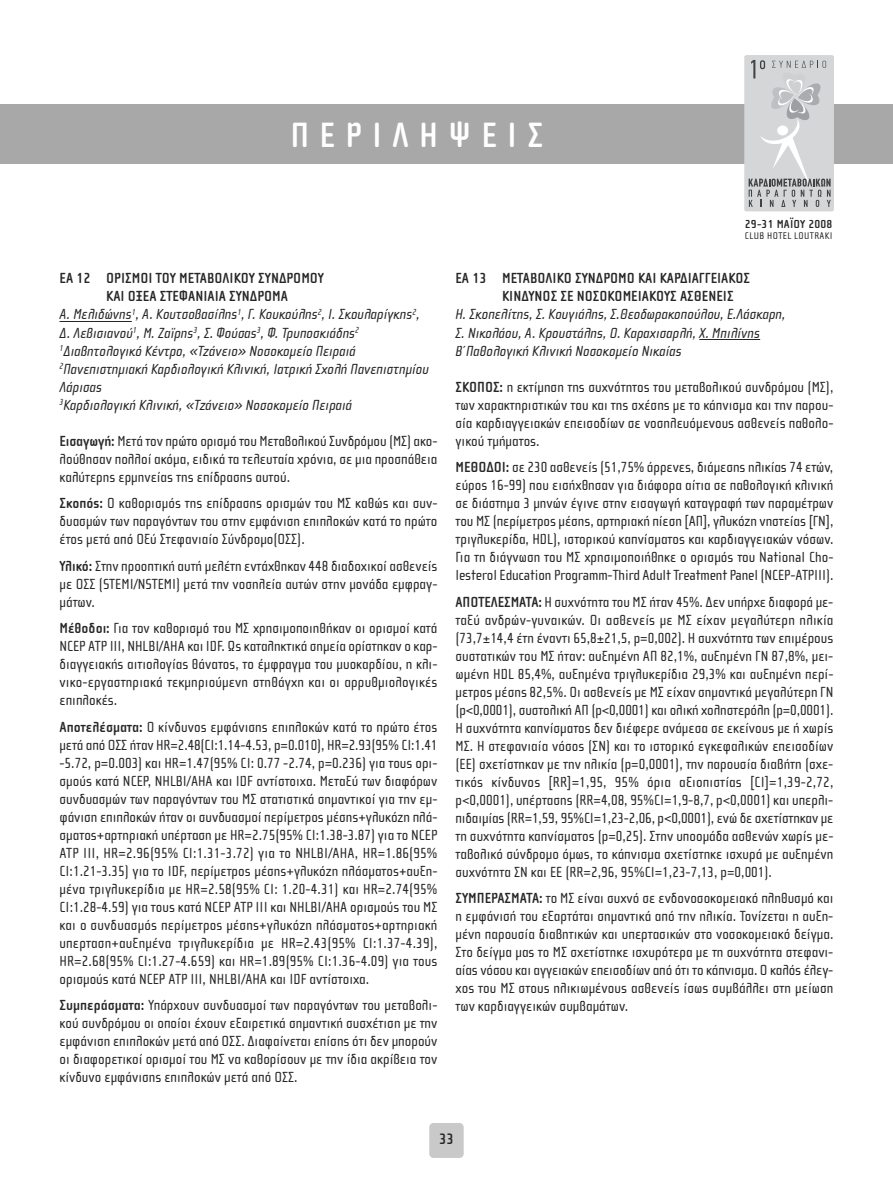
<style>
.page{position:relative;width:893px;height:1191px;background:#fff}
.page>*{position:absolute;margin:0;border:0;box-sizing:border-box;transform-origin:0 0}
.t1{font:700 36px "Cholla Sans Gr";letter-spacing:.285em;color:#fff}
.t2{font:700 15.6px "Cholla Sans Gr";color:#272627}
.t3{font:15px/18px "Cholla Sans Gr";color:#272627;text-align:justify}
.t4{font:italic 15px/18px "Cholla Sans Gr";color:#272627}
.t5{font:700 15px/18px "Cholla Sans Gr";color:#272627}
.t6{font:700 11.85px "Cholla Sans Gr";letter-spacing:.015em;color:#272627;scale:1.04 1}
.t7{font:9.9px "Cholla Sans Gr";letter-spacing:.035em;color:#272627;scale:1.04 1}
.s1{font-weight:700}
</style>
<div class="page">
<hr style="left:60px;top:321px;width:72px;height:1px;background:#272627">
<hr style="left:699px;top:339px;width:61px;height:1px;background:#272627">
<div style="left:429px;top:1123px;width:35px;height:35px;background:#c9c9c9;border-radius:4px"></div>
<div style="left:0;top:104px;width:893px;height:59px;background:#a9a8a9"></div>
<svg style="left:744px;top:55px;width:90px;height:156px;background:#cdced0"></svg>
<h1 class="t1" style="left:290px;top:115px;width:254px">ΠΕΡΙΛΗΨΕΙΣ</h1>
<p class="t6" style="left:745px;top:217px;width:86px">29-31 ΜΑΪΟΥ 2008</p>
<p class="t7" style="left:745px;top:231px;width:86px">CLUB HOTEL LOUTRAKI</p>
<p class="t5" style="left:60px;top:270px;width:266px">ΕΑ 12 ΟΡΙΣΜΟΙ ΤΟΥ ΜΕΤΑΒΟΛΙΚΟΥ ΣΥΝ∆ΡΟΜΟΥ</p>
<p class="t5" style="left:106px;top:288px;width:183px">ΚΑΙ ΟΞΕΑ ΣΤΕΦΑΝΙΑΙΑ ΣΥΝ∆ΡΟΜΑ</p>
<p class="t4" style="left:60px;top:306px;width:362px">Α. Μελιδώνης<sup>1</sup>, Α. Κουτσοβασίλης<sup>1</sup>, Γ. Κουκούλης<sup>2</sup>, Ι. Σκουλαρίγκης<sup>2</sup>,</p>
<p class="t4" style="left:60px;top:324px;width:301px">∆. Λεβισιανού<sup>1</sup>, Μ. Ζαϊρης<sup>3</sup>, Σ. Φούσας<sup>3</sup>, Φ. Τρυποσκιάδης<sup>2</sup></p>
<p class="t4" style="left:60px;top:342px;width:298px"><sup>1</sup>∆ιαβητολογικό Κέντρο, «Τζάνειο» Νοσοκοµείο Πειραιά</p>
<p class="t4" style="left:60px;top:360px;width:371px"><sup>2</sup>Πανεπιστηµιακή Καρδιολογική Κλινική, Ιατρική Σχολή Πανεπιστηµίου</p>
<p class="t4" style="left:60px;top:378px;width:44px">Λάρισας</p>
<p class="t4" style="left:60px;top:396px;width:294px"><sup>3</sup>Καρδιολογική Κλινική, «Τζάνειο» Νοσοκοµείο Πειραιά</p>
<p class="t3" style="left:60px;top:432px;width:379px"><span class="s1">Εισαγωγή:</span> Μετά τον πρώτο ορισµό του Μεταβολικού Συνδρόµου (ΜΣ) ακο&shy;λούθησαν πολλοί ακόµα, ειδικά τα τελευταία χρόνια, σε µια προσπάθεια καλύτερης ερµηνείας της επίδρασης αυτού.</p>
<p class="t3" style="left:60px;top:494px;width:379px"><span class="s1">Σκοπός:</span> Ο καθορισµός της επίδρασης ορισµών του ΜΣ καθώς και συν&shy;δυασµών των παραγόντων του στην εµφάνιση επιπλοκών κατά το πρώτο έτος µετά από Οξύ Στεφανιαίο Σύνδροµο(ΟΣΣ).</p>
<p class="t3" style="left:60px;top:557px;width:379px"><span class="s1">Υλικό:</span> Στην προοπτική αυτή µελέτη εντάχθηκαν 448 διαδοχικοί ασθενείς µε ΟΣΣ (STEMI/NSTEMI) µετά την νοσηλεία αυτών στην µονάδα εµφραγ&shy;µάτων.</p>
<p class="t3" style="left:60px;top:619px;width:379px"><span class="s1">Μέθοδοι:</span> Για τον καθορισµό του ΜΣ χρησιµοποιηθήκαν οι ορισµοί κατά NCEP ATP III, NHLBI/AHA και IDF. Ως καταληκτικά σηµεία ορίστηκαν ο καρ&shy;διαγγειακής αιτιολογίας θάνατος, το έµφραγµα του µυοκαρδίου, η κλι&shy;νικο-εργαστηριακά τεκµηριούµενη στηθάγχη και οι αρρυθµιολογικές επιπλοκές.</p>
<p class="t3" style="left:60px;top:718px;width:379px"><span class="s1">Αποτελέσµατα:</span> Ο κίνδυνος εµφάνισης επιπλοκών κατά το πρώτο έτος µετά από ΟΣΣ ήταν HR=2.48(CI:1.14-4.53, p=0.010), HR=2.93(95% CI:1.41 -5.72, p=0.003) και HR=1.47(95% CI: 0.77 -2.74, p=0.236) για τους ορι&shy;σµούς κατά NCEP, NHLBI/AHA και IDF αντίστοιχα. Μεταξύ των διαφόρων συνδυασµών των παραγόντων του ΜΣ στατιστικά σηµαντικοί για την εµ&shy;φάνιση επιπλοκών ήταν οι συνδυασµοί περίµετρος µέσης+γλυκόζη πλά&shy;σµατος+αρτηριακή υπέρταση µε HR=2.75(95% CI:1.38-3.87) για το NCEP ATP III, HR=2.96(95% CI:1.31-3.72) για το NHLBI/AHA, HR=1.86(95% CI:1.21-3.35) για το IDF, περίµετρος µέσης+γλυκόζη πλάσµατος+αυξη&shy;µένα τριγλυκερίδια µε HR=2.58(95% CI: 1.20-4.31) και HR=2.74(95% CI:1.28-4.59) για τους κατά NCEP ATP III και NHLBI/AHA ορισµούς του ΜΣ και ο συνδυασµός περίµετρος µέσης+γλυκόζη πλάσµατος+αρτηριακή υπερταση+αυξηµένα τριγλυκερίδια µε HR=2.43(95% CI:1.37-4.39), HR=2.68(95% CI:1.27-4.659) και HR=1.89(95% CI:1.36-4.09) για τους ορισµούς κατά NCEP ATP III, NHLBI/AHA και IDF αντίστοιχα.</p>
<p class="t3" style="left:60px;top:996px;width:379px"><span class="s1">Συµπεράσµατα:</span> Υπάρχουν συνδυασµοί των παραγόντων του µεταβολι&shy;κού συνδρόµου οι οποίοι έχουν εξαιρετικά σηµαντική συσχέτιση µε την εµφάνιση επιπλοκών µετά από ΟΣΣ. ∆ιαφαίνεται επίσης ότι δεν µπορούν οι διαφορετικοί ορισµοί του ΜΣ να καθορίσουν µε την ίδια ακρίβεια τον κίνδυνο εµφάνισης επιπλοκών µετά από ΟΣΣ.</p>
<p class="t5" style="left:502px;top:270px;width:249px;text-indent:-47px">ΕΑ 13 ΜΕΤΑΒΟΛΙΚΟ ΣΥΝ∆ΡΟΜΟ ΚΑΙ ΚΑΡ∆ΙΑΓΓΕΙΑΚΟΣ<br>ΚΙΝ∆ΥΝΟΣ ΣΕ ΝΟΣΟΚΟΜΕΙΑΚΟΥΣ ΑΣΘΕΝΕΙΣ</p>
<p class="t4" style="left:455px;top:306px;width:332px">Η. Σκοπελίτης, Σ. Κουγιάλης, Σ.Θεοδωρακοπούλου, Ε.Λάσκαρη,<br>Σ. Νικολάου, Α. Κρουστάλης, Ο. Καραχισαρλή, Χ. Μπιλίνης<br>Β΄Παθολογική Κλινική Νοσοκοµείο Νικαίας</p>
<p class="t3" style="left:455px;top:378px;width:379px"><span class="s1">ΣΚΟΠΟΣ:</span> η εκτίµηση της συχνότητος του µεταβολικού συνδρόµου (ΜΣ), των χαρακτηριστικών του και της σχέσης µε το κάπνισµα και την παρου&shy;σία καρδιαγγειακών επεισοδίων σε νοσηλευόµενους ασθενείς παθολο&shy;γικού τµήµατος.</p>
<p class="t3" style="left:455px;top:458px;width:379px"><span class="s1">ΜΕΘΟ∆ΟΙ:</span> σε 230 ασθενείς (51,75% άρρενες, διάµεσης ηλικίας 74 ετών, εύρος 16-99) που εισήχθησαν για διάφορα αίτια σε παθολογική κλινική σε διάστηµα 3 µηνών έγινε στην εισαγωγή καταγραφή των παραµέτρων του ΜΣ (περίµετρος µέσης, αρτηριακή πίεση [ΑΠ], γλυκόζη νηστείας [ΓΝ], τριγλυκερίδα, HDL), ιστορικού καπνίσµατος και καρδιαγγειακών νόσων.<br>Για τη διάγνωση του ΜΣ χρησιµοποιήθηκε ο ορισµός του National Cho&shy;lesterol Education Programm-Third Adult Treatment Panel (NCEP-ATPIII).</p>
<p class="t3" style="left:455px;top:593px;width:379px"><span class="s1">ΑΠΟΤΕΛΕΣΜΑΤΑ:</span> Η συχνότητα του ΜΣ ήταν 45%. ∆εν υπήρχε διαφορά µε&shy;ταξύ ανδρών-γυναικών. Οι ασθενείς µε ΜΣ είχαν µεγαλύτερη ηλικία (73,7±14,4 έτη έναντι 65,8±21,5, p=0,002). Η συχνότητα των επιµέρους συστατικών του ΜΣ ήταν: αυξηµένη ΑΠ 82,1%, αυξηµένη ΓΝ 87,8%, µει&shy;ωµένη HDL 85,4%, αυξηµένα τριγλυκερίδια 29,3% και αυξηµένη περί&shy;µετρος µέσης 82,5%. Οι ασθενείς µε ΜΣ είχαν σηµαντικά µεγαλύτερη ΓΝ (p&lt;0,0001), συστολική ΑΠ (p&lt;0,0001) και ολική χοληστερόλη (p=0,0001).<br>Η συχνότητα καπνίσµατος δεν διέφερε ανάµεσα σε εκείνους µε ή χωρίς ΜΣ. Η στεφανιαία νόσος (ΣΝ) και το ιστορικό εγκεφαλικών επεισοδίων (ΕΕ) σχετίστηκαν µε την ηλικία (p=0,0001), την παρουσία διαβήτη (σχε&shy;τικός κίνδυνος [RR]=1,95, 95% όρια αξιοπιστίας [CI]=1,39-2,72, p&lt;0,0001), υπέρτασης (RR=4,08, 95%CI=1,9-8,7, p&lt;0,0001) και υπερλι&shy;πιδαιµίας (RR=1,59, 95%CI=1,23-2,06, p&lt;0,0001), ενώ δε σχετίστηκαν µε τη συχνότητα καπνίσµατος (p=0,25). Στην υποοµάδα ασθενών χωρίς µε&shy;ταβολικό σύνδροµο όµως, το κάπνισµα σχετίστηκε ισχυρά µε αυξηµένη συχνότητα ΣΝ και ΕΕ (RR=2,96, 95%CI=1,23-7,13, p=0,001).</p>
<p class="t3" style="left:455px;top:889px;width:379px"><span class="s1">ΣΥΜΠΕΡΑΣΜΑΤΑ:</span> το ΜΣ είναι συχνό σε ενδονοσοκοµειακό πληθυσµό και η εµφάνισή του εξαρτάται σηµαντικά από την ηλικία. Τονίζεται η αυξη&shy;µένη παρουσία διαβητικών και υπερτασικών στο νοσοκοµειακό δείγµα.<br>Στο δείγµα µας το ΜΣ σχετίστηκε ισχυρότερα µε τη συχνότητα στεφανι&shy;αίας νόσου και αγγειακών επεισοδίων από ότι το κάπνισµα. Ο καλός έλεγ&shy;χος του ΜΣ στους ηλικιωµένους ασθενείς ίσως συµβάλλει στη µείωση των καρδιαγγεικών συµβαµάτων.</p>
<p class="t2" style="left:439px;top:1130px;width:16px">33</p>
</div>
